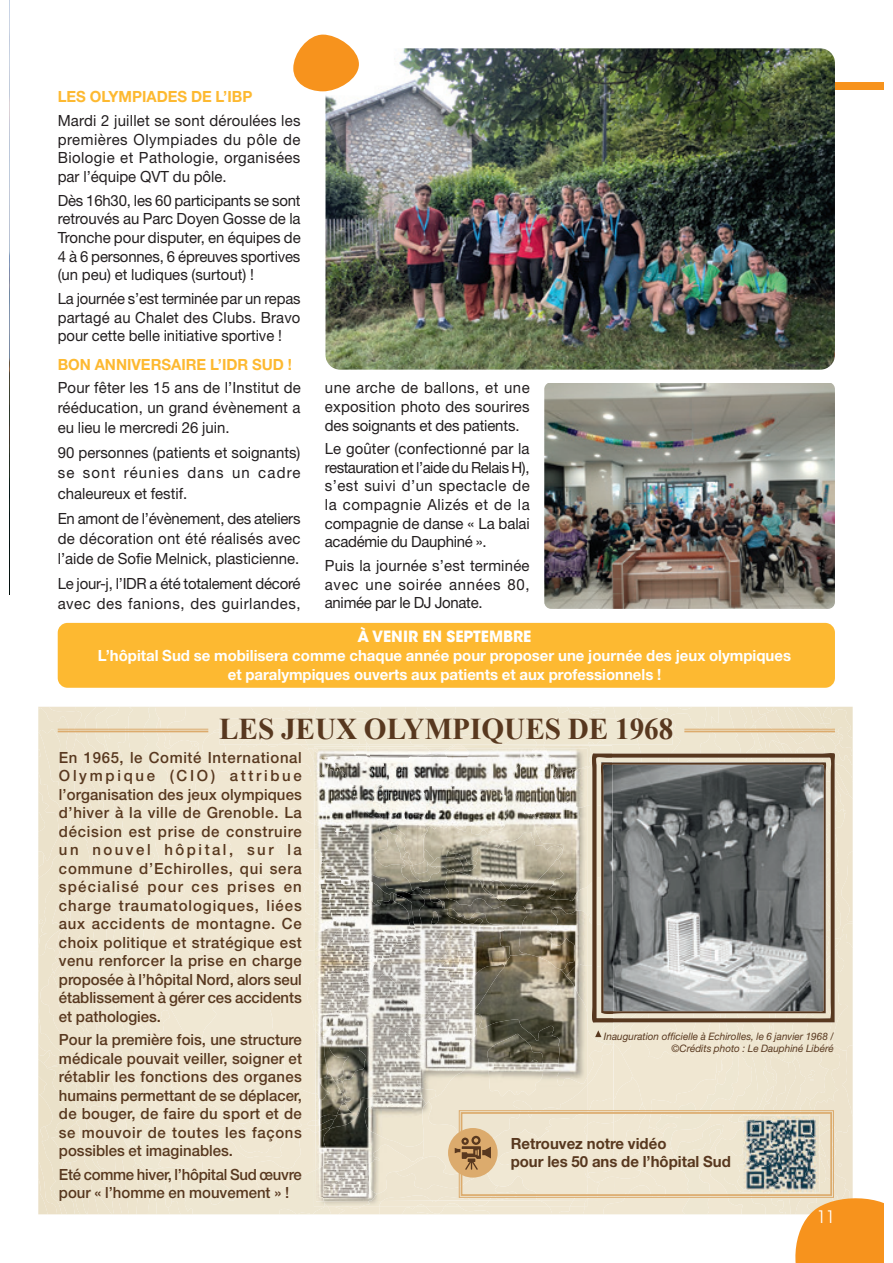
<style>
.page{position:relative;width:893px;height:1263px;background:#fff}
.page>*{position:absolute;margin:0;border:0;box-sizing:border-box;transform-origin:0 0}
.t1{font:700 30.15px "Times New Roman";color:#58381f}
.t2{font:condensed 17.1px "ITC Avant Garde Std";color:#fff}
.t3{font:15.45px/18.6px "Helvetica Neue LT Std";color:#231f20;text-align:justify}
.t4{font:500 15.45px/18.5px "Helvetica Neue LT Std";color:#58381f;text-align:justify}
.t5{font:700 15.45px/18.6px "Helvetica Neue LT Std";color:#fff;text-align:center}
.t6{font:15.45px/18.8px "Helvetica Neue LT Std";color:#231f20;text-align:justify;scale:.96 1}
.t7{font:500 15.45px/18.5px "Helvetica Neue LT Std";letter-spacing:-.02em;color:#58381f}
.t8{font:700 15.45px/18.5px "Helvetica Neue LT Std";color:#58381f}
.t9{font:700 15.45px "Helvetica Neue LT Std";color:#fdb931}
.t10{font:700 15.45px "ITC Avant Garde Std";color:#fff}
.t11{font:italic 10.35px/12.3px "Helvetica Neue LT Std";color:#58381f;text-align:right}
</style>
<div class="page">
<img style="left:9px;top:0;width:1px;height:594px">
<div style="left:835px;top:82px;width:48px;height:8px;background:#f7931d"></div>
<div style="left:58px;top:623px;width:777px;height:65px;background:#fdb931;border-radius:10px"></div>
<svg style="left:38px;top:707px;width:845px;height:556px;background:#d0c9ba"></svg>
<img style="left:325px;top:48px;width:510px;height:322px;border-radius:15px">
<img style="left:544px;top:383px;width:291px;height:226px">
<svg style="left:293px;top:35px;width:66px;height:56px"></svg>
<p class="t9" style="left:58px;top:91px;width:196px">LES OLYMPIADES DE L’IBP</p>
<p class="t3" style="left:58px;top:112px;width:244px">Mardi 2 juillet se sont déroulées les premières Olympiades du pôle de Biologie et Pathologie, organisées par l’équipe QVT du pôle.</p>
<p class="t3" style="left:58px;top:192px;width:244px">Dès 16h30, les 60 participants se sont retrouvés au Parc Doyen Gosse de la Tronche pour disputer, en équipes de 4 à 6 personnes, 6 épreuves sportives (un peu) et ludiques (surtout) !</p>
<p class="t6" style="left:58px;top:290px;width:254px">La journée s’est terminée par un repas partagé au Chalet des Clubs. Bravo pour cette belle initiative sportive !</p>
<p class="t9" style="left:58px;top:359px;width:236px">BON ANNIVERSAIRE L’IDR SUD !</p>
<p class="t3" style="left:58px;top:379px;width:244px;line-height:20.1px">Pour fêter les 15 ans de l’Institut de rééducation, un grand évènement a eu lieu le mercredi 26 juin.</p>
<p class="t3" style="left:58px;top:444px;width:244px;line-height:20.1px">90 personnes (patients et soignants) se sont réunies dans un cadre chaleureux et festif.</p>
<p class="t3" style="left:58px;top:509px;width:244px;line-height:20.1px">En amont de l’évènement, des ateliers de décoration ont été réalisés avec l’aide de Sofie Melnick, plasticienne.</p>
<p class="t3" style="left:58px;top:574px;width:244px;line-height:20.1px">Le jour-j, l’IDR a été totalement décoré avec des fanions, des guirlandes,</p>
<p class="t3" style="left:325px;top:380px;width:206px">une arche de ballons, et une exposition photo des sourires des soignants et des patients.</p>
<p class="t3" style="left:325px;top:441px;width:206px">Le goûter (confectionné par la restauration et l’aide du Relais H), s’est suivi d’un spectacle de la compagnie Alizés et de la compagnie de danse « La balai académie du Dauphiné ».</p>
<p class="t3" style="left:325px;top:557px;width:206px">Puis la journée s’est terminée avec une soirée années 80, animée par le DJ Jonate.</p>
<p class="t10" style="left:358px;top:628px;width:175px">À VENIR EN SEPTEMBRE</p>
<p class="t5" style="left:98px;top:648px;width:695px">L’hôpital Sud se mobilisera comme chaque année pour proposer une journée des jeux olympiques et paralympiques ouverts aux patients et aux professionnels !</p>
<h1 class="t1" style="left:219px;top:712px;width:456px">LES JEUX OLYMPIQUES DE 1968</h1>
<p class="t4" style="left:59px;top:749px;width:244px">En 1965, le Comité International Olympique (CIO) attribue l’organisation des jeux olympiques d’hiver à la ville de Grenoble. La décision est prise de construire un nouvel hôpital, sur la commune d’Echirolles, qui sera spécialisé pour ces prises en charge traumatologiques, liées aux accidents de montagne. Ce choix politique et stratégique est venu renforcer la prise en charge proposée à l’hôpital Nord, alors seul établissement à gérer ces accidents et pathologies.</p>
<p class="t4" style="left:59px;top:1032px;width:245px">Pour la première fois, une structure médicale pouvait veiller, soigner et rétablir les fonctions des organes humains permettant de se déplacer, de bouger, de faire du sport et de se mouvoir de toutes les façons possibles et imaginables.</p>
<p class="t7" style="left:59px;top:1166px;width:244px">Eté comme hiver, l’hôpital Sud œuvre pour « l’homme en mouvement » !</p>
<p class="t11" style="left:604px;top:1031px;width:231px">Inauguration officielle à Echirolles, le 6 janvier 1968 / ©Crédits photo : Le Dauphiné Libéré</p>
<p class="t8" style="left:511px;top:1136px;width:222px">Retrouvez notre vidéo<br>pour les 50 ans de l’hôpital Sud</p>
<p class="t2" style="left:817px;top:1207px;width:19px">11</p>
</div>
